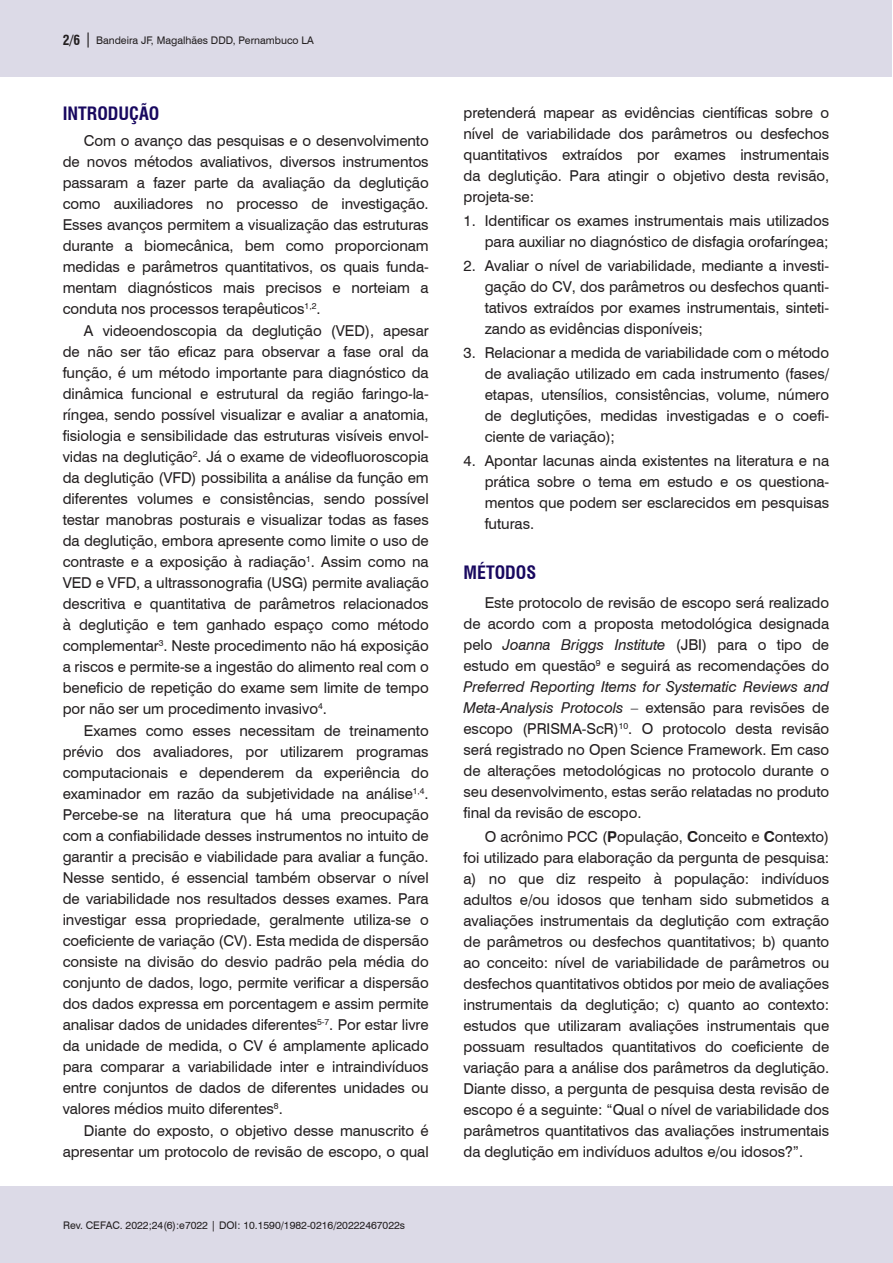
<style>
.page{position:relative;width:893px;height:1263px;background:#fff}
.page>*{position:absolute;margin:0;border:0;box-sizing:border-box;transform-origin:0 0}
.Nivel_1{font:700 condensed 18px "Swiss 721 BT";color:#18085f}
.Corpo_do_texto{font:15px/21px "Swiss 721 BT";letter-spacing:-.005em;color:#231f20;text-align:justify}
.Bullet{font:15px/21px "Swiss 721 BT";letter-spacing:-.005em;color:#231f20;text-align:justify}
.t1{font:10.5px "Swiss 721 BT";color:#231f20}
.s1{font-weight:700;font-stretch:condensed;font-size:13.5px}
.s2{font-size:15px}
.s3{font-style:italic}
.s4{font-weight:700}
</style>
<div class="page">
<div style="left:0;top:1186px;width:892px;height:77px;background:#dcdae7"></div>
<div style="left:0;top:0;width:892px;height:77px;background:#dcdae7"></div>
<p class="t1" style="left:63px;top:33px;width:253px"><span class="s1">2/6</span> <span class="s2">|</span> Bandeira JF, Magalhães DDD, Pernambuco LA</p>
<p class="Nivel_1" style="left:63px;top:103px;width:98px">INTRODUÇÃO</p>
<p class="Corpo_do_texto" style="left:63px;top:130px;width:368px;text-indent:21px">Com o avanço das pesquisas e o desenvolvimento de novos métodos avaliativos, diversos instrumentos passaram a fazer parte da avaliação da deglutição como auxiliadores no processo de investigação.<br>Esses avanços permitem a visualização das estruturas durante a biomecânica, bem como proporcionam medidas e parâmetros quantitativos, os quais funda&shy;mentam diagnósticos mais precisos e norteiam a conduta nos processos terapêuticos<sup>1,2</sup>.</p>
<p class="Corpo_do_texto" style="left:63px;top:319px;width:368px;text-indent:21px">A videoendoscopia da deglutição (VED), apesar de não ser tão eficaz para observar a fase oral da função, é um método importante para diagnóstico da dinâmica funcional e estrutural da região faringo-la&shy;ríngea, sendo possível visualizar e avaliar a anatomia, fisiologia e sensibilidade das estruturas visíveis envol&shy;vidas na deglutição<sup>2</sup>. Já o exame de videofluoroscopia da deglutição (VFD) possibilita a análise da função em diferentes volumes e consistências, sendo possível testar manobras posturais e visualizar todas as fases da deglutição, embora apresente como limite o uso de contraste e a exposição à radiação<sup>1</sup>. Assim como na VED e VFD, a ultrassonografia (USG) permite avaliação descritiva e quantitativa de parâmetros relacionados à deglutição e tem ganhado espaço como método complementar<sup>3</sup>. Neste procedimento não há exposição a riscos e permite-se a ingestão do alimento real com o beneficio de repetição do exame sem limite de tempo por não ser um procedimento invasivo<sup>4</sup>.</p>
<p class="Corpo_do_texto" style="left:63px;top:719px;width:368px;text-indent:21px">Exames como esses necessitam de treinamento prévio dos avaliadores, por utilizarem programas computacionais e dependerem da experiência do examinador em razão da subjetividade na análise<sup>1,4</sup>.<br>Percebe-se na literatura que há uma preocupação com a confiabilidade desses instrumentos no intuito de garantir a precisão e viabilidade para avaliar a função.<br>Nesse sentido, é essencial também observar o nível de variabilidade nos resultados desses exames. Para investigar essa propriedade, geralmente utiliza-se o coeficiente de variação (CV). Esta medida de dispersão consiste na divisão do desvio padrão pela média do conjunto de dados, logo, permite verificar a dispersão dos dados expressa em porcentagem e assim permite analisar dados de unidades diferentes<sup>5-7</sup>. Por estar livre da unidade de medida, o CV é amplamente aplicado para comparar a variabilidade inter e intraindivíduos entre conjuntos de dados de diferentes unidades ou valores médios muito diferentes<sup>8</sup>.</p>
<p class="Corpo_do_texto" style="left:63px;top:1119px;width:368px;text-align:right">Diante do exposto, o objetivo desse manuscrito é apresentar um protocolo de revisão de escopo, o qual</p>
<p class="t1" style="left:63px;top:1218px;width:344px">Rev. CEFAC. 2022;24(6):e7022 | DOI: 10.1590/1982-0216/20222467022s</p>
<p class="Corpo_do_texto" style="left:463px;top:101px;width:367px">pretenderá mapear as evidências científicas sobre o nível de variabilidade dos parâmetros ou desfechos quantitativos extraídos por exames instrumentais da deglutição. Para atingir o objetivo desta revisão, projeta-se:</p>
<p class="Bullet" style="left:463px;top:209px;width:367px;text-align:right">1. Identificar os exames instrumentais mais utilizados para auxiliar no diagnóstico de disfagia orofaríngea;</p>
<p class="Bullet" style="left:485px;top:254px;width:346px;text-indent:-21px">2. Avaliar o nível de variabilidade, mediante a investi&shy;gação do CV, dos parâmetros ou desfechos quanti&shy;tativos extraídos por exames instrumentais, sinteti&shy;zando as evidências disponíveis;</p>
<p class="Bullet" style="left:485px;top:341px;width:346px;text-indent:-21px">3. Relacionar a medida de variabilidade com o método de avaliação utilizado em cada instrumento (fases/ etapas, utensílios, consistências, volume, número de deglutições, medidas investigadas e o coefi&shy;ciente de variação);</p>
<p class="Bullet" style="left:485px;top:450px;width:346px;text-indent:-21px">4. Apontar lacunas ainda existentes na literatura e na prática sobre o tema em estudo e os questiona&shy;mentos que podem ser esclarecidos em pesquisas futuras.</p>
<p class="Nivel_1" style="left:463px;top:562px;width:74px">MÉTODOS</p>
<p class="Corpo_do_texto" style="left:463px;top:591px;width:367px;text-indent:21px">Este protocolo de revisão de escopo será realizado de acordo com a proposta metodológica designada pelo <span class="s3">Joanna Briggs Institute</span> (JBI) para o tipo de estudo em questão<sup>9</sup> e seguirá as recomendações do <span class="s3">Preferred Reporting Items for Systematic Reviews and Meta-Analysis Protocols</span> – extensão para revisões de escopo (PRISMA-ScR)<sup>10</sup>. O protocolo desta revisão será registrado no Open Science Framework. Em caso de alterações metodológicas no protocolo durante o seu desenvolvimento, estas serão relatadas no produto final da revisão de escopo.</p>
<p class="Corpo_do_texto" style="left:463px;top:825px;width:367px;text-indent:21px">O acrônimo PCC (<span class="s4">P</span>opulação, <span class="s4">C</span>onceito e <span class="s4">C</span>ontexto) foi utilizado para elaboração da pergunta de pesquisa: a) no que diz respeito à população: indivíduos adultos e/ou idosos que tenham sido submetidos a avaliações instrumentais da deglutição com extração de parâmetros ou desfechos quantitativos; b) quanto ao conceito: nível de variabilidade de parâmetros ou desfechos quantitativos obtidos por meio de avaliações instrumentais da deglutição; c) quanto ao contexto: estudos que utilizaram avaliações instrumentais que possuam resultados quantitativos do coeficiente de variação para a análise dos parâmetros da deglutição.<br>Diante disso, a pergunta de pesquisa desta revisão de escopo é a seguinte: “Qual o nível de variabilidade dos parâmetros quantitativos das avaliações instrumentais da deglutição em indivíduos adultos e/ou idosos?”.</p>
</div>
